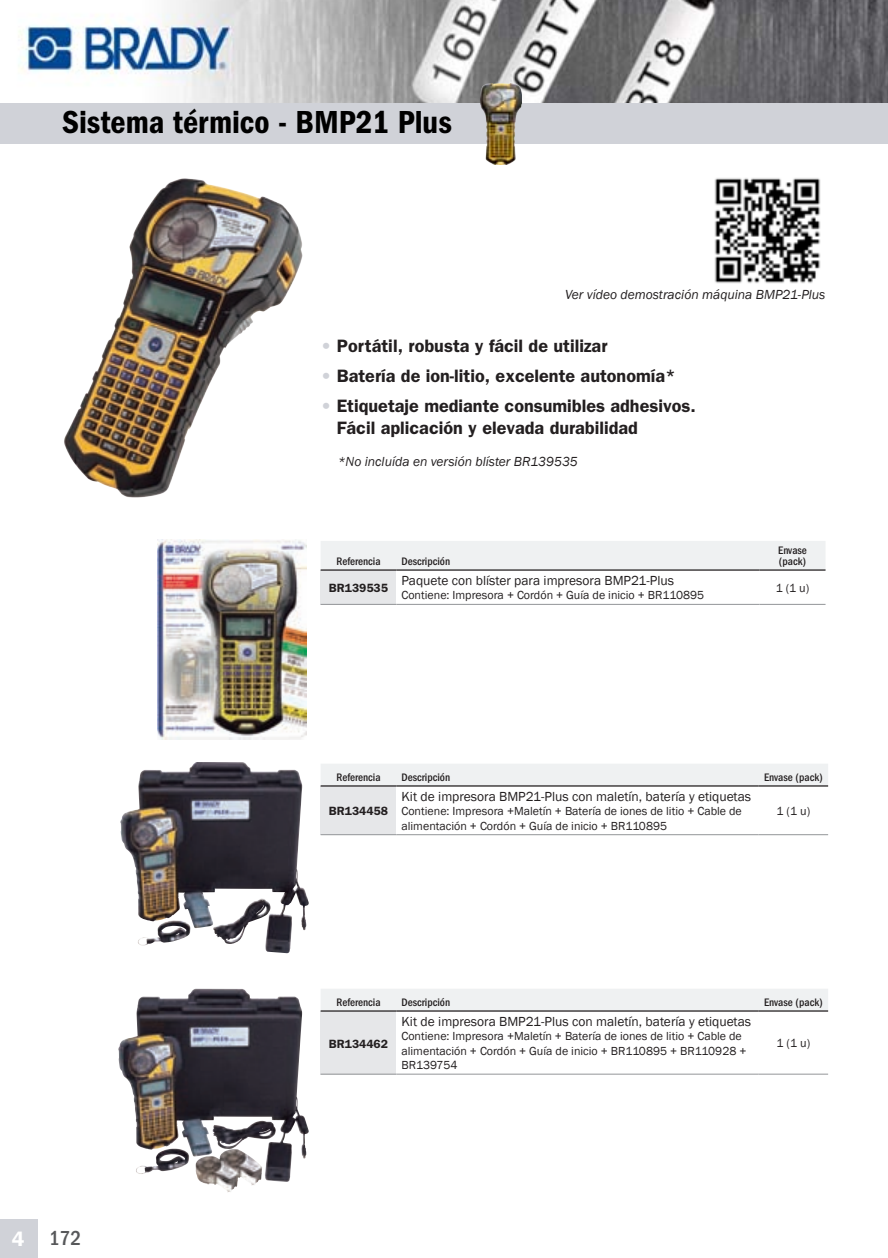
<style>
.page{position:relative;width:888px;height:1258px;background:#fff}
.page>*{position:absolute;margin:0;border:0;box-sizing:border-box;transform-origin:0 0}
.t1{font:600 condensed 33px "Franklin Gothic";color:#000}
.t2{font:500 condensed 21px "Franklin Gothic";color:#57585a}
.t3{font:600 18px/21.6px "Franklin Gothic";color:#231f20}
.t4{font:13.5px "Franklin Gothic";color:#231f20}
.t5{font:italic 13.5px "Franklin Gothic";color:#231f20}
.t6{font:12px/14.4px "Franklin Gothic";color:#231f20}
.t7{font:600 12px "Franklin Gothic";color:#231f20}
.t8{font:500 condensed 11.25px/10.5px "Franklin Gothic";color:#231f20}
.s1{color:#d0d2d8}
.s2{font-weight:600;font-stretch:normal;color:#fff}
</style>
<div class="page">
<div style="left:0;top:1219px;width:38px;height:39px;background:#d0d2d8"></div>
<img style="left:19px;top:0;width:869px;height:103px">
<div style="left:0;top:103px;width:888px;height:40px;background:#d0d2d8"></div>
<img style="left:64px;top:178px;width:239px;height:320px">
<div style="left:321px;top:541px;width:504px;height:28px;background:#eff1f2"></div>
<div style="left:321px;top:570px;width:75px;height:34px;background:#e6e7e9"></div>
<hr style="left:396px;top:569px;width:363px;height:2px;background:#231f20">
<hr style="left:759px;top:569px;width:66px;height:2px;background:#231f20">
<hr style="left:321px;top:569px;width:75px;height:2px;background:#231f20">
<hr style="left:321px;top:604px;width:75px;height:1px;background:#939598">
<hr style="left:396px;top:604px;width:363px;height:1px;background:#939598">
<hr style="left:759px;top:604px;width:66px;height:1px;background:#939598">
<div style="left:321px;top:764px;width:507px;height:21px;background:#eff1f2"></div>
<div style="left:321px;top:786px;width:75px;height:49px;background:#e6e7e9"></div>
<hr style="left:396px;top:785px;width:363px;height:1px;background:#231f20">
<hr style="left:759px;top:785px;width:69px;height:1px;background:#231f20">
<hr style="left:321px;top:785px;width:75px;height:1px;background:#231f20">
<hr style="left:321px;top:834px;width:75px;height:1px;background:#939598">
<hr style="left:396px;top:834px;width:363px;height:1px;background:#939598">
<hr style="left:759px;top:834px;width:69px;height:1px;background:#939598">
<div style="left:321px;top:989px;width:507px;height:21px;background:#eff1f2"></div>
<div style="left:321px;top:1011px;width:75px;height:63px;background:#e6e7e9"></div>
<hr style="left:396px;top:1010px;width:363px;height:2px;background:#231f20">
<hr style="left:759px;top:1010px;width:69px;height:2px;background:#231f20">
<hr style="left:321px;top:1010px;width:75px;height:2px;background:#231f20">
<hr style="left:321px;top:1074px;width:75px;height:1px;background:#939598">
<hr style="left:396px;top:1074px;width:363px;height:1px;background:#939598">
<hr style="left:759px;top:1074px;width:69px;height:1px;background:#939598">
<img style="left:120px;top:762px;width:165px;height:166px">
<img style="left:118px;top:989px;width:167px;height:168px">
<img style="left:157px;top:540px;width:149px;height:199px">
<img style="left:714px;top:178px;width:107px;height:106px">
<img style="left:481px;top:84px;width:41px;height:80px">
<h1 class="t1" style="left:62px;top:103px;width:391px">Sistema térmico - BMP21 Plus</h1>
<p class="t5" style="left:565px;top:287px;width:262px">Ver vídeo demostración máquina BMP21-Plus</p>
<h3 class="t3" style="left:321px;top:334px;width:288px"><span class="s1">•</span> Portátil, robusta y fácil de utilizar</h3>
<h3 class="t3" style="left:321px;top:364px;width:357px"><span class="s1">•</span> Batería de ion-litio, excelente autonomía*</h3>
<h3 class="t3" style="left:337px;top:394px;width:360px;text-indent:-16px"><span class="s1">•</span> Etiquetaje mediante consumibles adhesivos.<br>Fácil aplicación y elevada durabilidad</h3>
<p class="t5" style="left:338px;top:454px;width:242px">*No incluída en versión blíster BR139535</p>
<p class="t8" style="left:336px;top:556px;width:46px">Referencia</p>
<p class="t8" style="left:401px;top:556px;width:50px">Descripción</p>
<p class="t8" style="left:778px;top:545px;width:30px">Envase (pack)</p>
<p class="t7" style="left:329px;top:581px;width:61px">BR139535</p>
<p class="t4" style="left:401px;top:572px;width:274px">Paquete con blíster para impresora BMP21-Plus</p>
<p class="t6" style="left:401px;top:588px;width:304px">Contiene: Impresora + Cordón + Guía de inicio + BR110895</p>
<p class="t6" style="left:776px;top:580px;width:35px">1 (1 u)</p>
<p class="t8" style="left:336px;top:772px;width:46px">Referencia</p>
<p class="t8" style="left:401px;top:772px;width:50px">Descripción</p>
<p class="t8" style="left:764px;top:772px;width:60px">Envase (pack)</p>
<p class="t7" style="left:329px;top:804px;width:61px">BR134458</p>
<p class="t4" style="left:401px;top:788px;width:351px">Kit de impresora BMP21-Plus con maletín, batería y etiquetas</p>
<p class="t6" style="left:401px;top:804px;width:342px">Contiene: Impresora +Maletín + Batería de iones de litio + Cable de alimentación + Cordón + Guía de inicio + BR110895</p>
<p class="t6" style="left:777px;top:803px;width:35px">1 (1 u)</p>
<h2 class="t2" style="left:12px;top:1226px;width:71px"><span class="s2">4</span> 172</h2>
<p class="t8" style="left:336px;top:997px;width:46px">Referencia</p>
<p class="t8" style="left:401px;top:997px;width:50px">Descripción</p>
<p class="t8" style="left:764px;top:997px;width:60px">Envase (pack)</p>
<p class="t7" style="left:329px;top:1036px;width:61px">BR134462</p>
<p class="t4" style="left:401px;top:1013px;width:351px">Kit de impresora BMP21-Plus con maletín, batería y etiquetas</p>
<p class="t6" style="left:401px;top:1029px;width:346px">Contiene: Impresora +Maletín + Batería de iones de litio + Cable de alimentación + Cordón + Guía de inicio + BR110895 + BR110928 +<br>BR139754</p>
<p class="t6" style="left:777px;top:1035px;width:35px">1 (1 u)</p>
</div>
